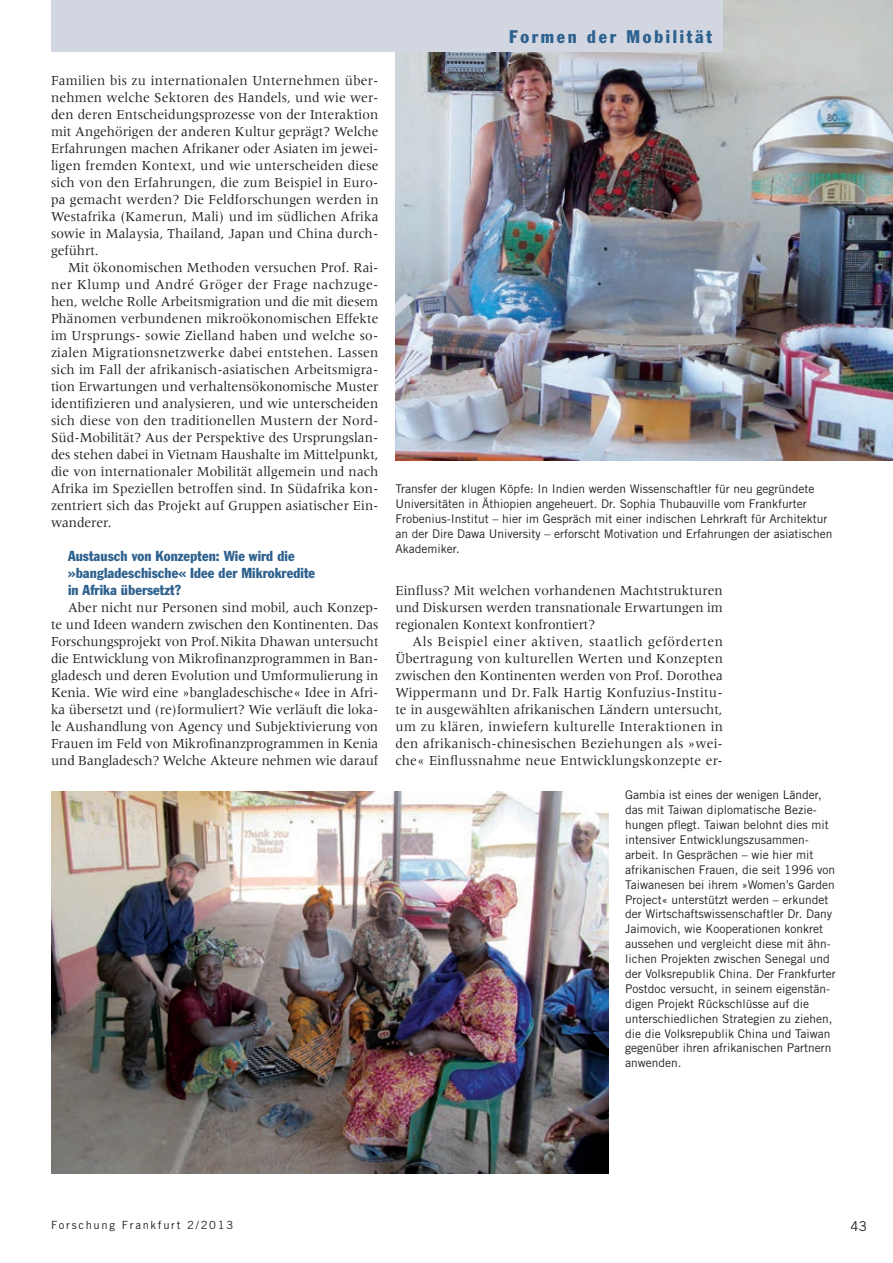
<style>
.page{position:relative;width:893px;height:1263px;background:#fff}
.page>*{position:absolute;margin:0;border:0;box-sizing:border-box;transform-origin:0 0}
.t1{font:condensed 18px "Franklin Gothic";letter-spacing:.15em;color:#2e618e}
.t2{font:14.25px/17px "Meridien";letter-spacing:.005em;color:#231f20;text-align:justify;scale:.95 1}
.t3{font:condensed 14.25px/17px "Franklin Gothic";letter-spacing:.005em;color:#2e618e}
.t4{font:13.5px "Trade Gothic";color:#231f20}
.t5{font:12px/14.9px "Trade Gothic";color:#231f20}
.t6{font:11.25px "Trade Gothic";letter-spacing:.15em;color:#231f20}
</style>
<div class="page">
<img style="left:395px;top:0;width:498px;height:460px">
<img style="left:51px;top:792px;width:557px;height:381px">
<div style="left:51px;top:0;width:672px;height:51px;background:#d2d6e1"></div>
<p class="t2" style="left:51px;top:72px;width:346px">Familien bis zu internationalen Unternehmen über&shy;nehmen welche Sektoren des Handels, und wie wer&shy;den deren Entscheidungsprozesse von der Interaktion mit Angehörigen der anderen Kultur geprägt? Welche Erfahrungen machen Afrikaner oder Asiaten im jewei&shy;ligen fremden Kontext, und wie unterscheiden diese sich von den Erfahrungen, die zum Beispiel in Euro&shy;pa gemacht werden? Die Feldforschungen werden in Westafrika (Kamerun, Mali) und im südlichen Afrika sowie in Malaysia, Thailand, Japan und China durch&shy;geführt.</p>
<p class="t2" style="left:51px;top:259px;width:346px;text-indent:17px">Mit ökonomischen Methoden versuchen Prof. Rai&shy;ner Klump und André Gröger der Frage nachzuge&shy;hen, welche Rolle Arbeitsmigration und die mit diesem Phänomen verbundenen mikroökonomischen Effekte im Ursprungs- sowie Zielland haben und welche so&shy;zialen Migrationsnetzwerke dabei entstehen. Lassen sich im Fall der afrikanisch-asiatischen Arbeitsmigra&shy;tion Erwartungen und verhaltensökonomische Muster identifizieren und analysieren, und wie unterscheiden sich diese von den traditionellen Mustern der Nord-Süd-Mobilität? Aus der Perspektive des Ursprungslan&shy;des stehen dabei in Vietnam Haushalte im Mittelpunkt, die von internationaler Mobilität allgemein und nach Afrika im Speziellen betroffen sind. In Südafrika kon&shy;zentriert sich das Projekt auf Gruppen asiatischer Ein&shy;wanderer.</p>
<p class="t3" style="left:68px;top:547px;width:249px">Austausch von Konzepten: Wie wird die »bangladeschische« Idee der Mikrokredite in Afrika übersetzt?</p>
<p class="t2" style="left:51px;top:599px;width:346px;text-indent:17px">Aber nicht nur Personen sind mobil, auch Konzep&shy;te und Ideen wandern zwischen den Kontinenten. Das Forschungsprojekt von Prof.Nikita Dhawan untersucht die Entwicklung von Mikrofinanzprogrammen in Ban&shy;gladesch und deren Evolution und Umformulierung in Kenia. Wie wird eine »bangladeschische« Idee in Afri&shy;ka übersetzt und (re)formuliert? Wie verläuft die loka&shy;le Aushandlung von Agency und Subjektivierung von Frauen im Feld von Mikrofinanzprogrammen in Kenia und Bangladesch? Welche Akteure nehmen wie darauf</p>
<p class="t1" style="left:509px;top:26px;width:205px">Formen der Mobilität</p>
<p class="t5" style="left:395px;top:481px;width:438px">Transfer der klugen Köpfe: In Indien werden Wissenschaftler für neu gegründete Universitäten in Äthiopien angeheuert. Dr. Sophia Thubauville vom Frankfurter Frobenius-Institut – hier im Gespräch mit einer indischen Lehrkraft für Architektur an der Dire Dawa University – erforscht Motivation und Erfahrungen der asiatischen Akademiker.</p>
<p class="t2" style="left:395px;top:582px;width:346px">Einfluss? Mit welchen vorhandenen Machtstrukturen und Diskursen werden transnationale Erwartungen im regionalen Kontext konfrontiert?</p>
<p class="t2" style="left:395px;top:633px;width:346px;text-indent:17px">Als Beispiel einer aktiven, staatlich geförderten Übertragung von kulturellen Werten und Konzepten zwischen den Kontinenten werden von Prof. Dorothea Wippermann und Dr. Falk Hartig Konfuzius-Institu&shy;te in ausgewählten afrikanischen Ländern untersucht, um zu klären, inwiefern kulturelle Interaktionen in den afrikanisch-chinesischen Beziehungen als »wei&shy;che« Einflussnahme neue Entwicklungskonzepte er-</p>
<p class="t5" style="left:625px;top:787px;width:212px">Gambia ist eines der wenigen Länder, das mit Taiwan diplomatische Bezie&shy;hungen pflegt. Taiwan belohnt dies mit intensiver Entwicklungszusammen&shy;arbeit. In Gesprächen – wie hier mit afrikanischen Frauen, die seit 1996 von Taiwanesen bei ihrem »Women’s Garden Project« unterstützt werden – erkundet der Wirtschaftswissenschaftler Dr. Dany Jaimovich, wie Kooperationen konkret aussehen und vergleicht diese mit ähn&shy;lichen Projekten zwischen Senegal und der Volksrepublik China. Der Frankfurter Postdoc versucht, in seinem eigenstän&shy;digen Projekt Rückschlüsse auf die unterschiedlichen Strategien zu ziehen, die die Volksrepublik China und Taiwan gegenüber ihren afrikanischen Partnern anwenden.</p>
<p class="t6" style="left:51px;top:1218px;width:184px">Forschung Frankfurt 2/2013</p>
<p class="t4" style="left:850px;top:1217px;width:18px">43</p>
</div>
